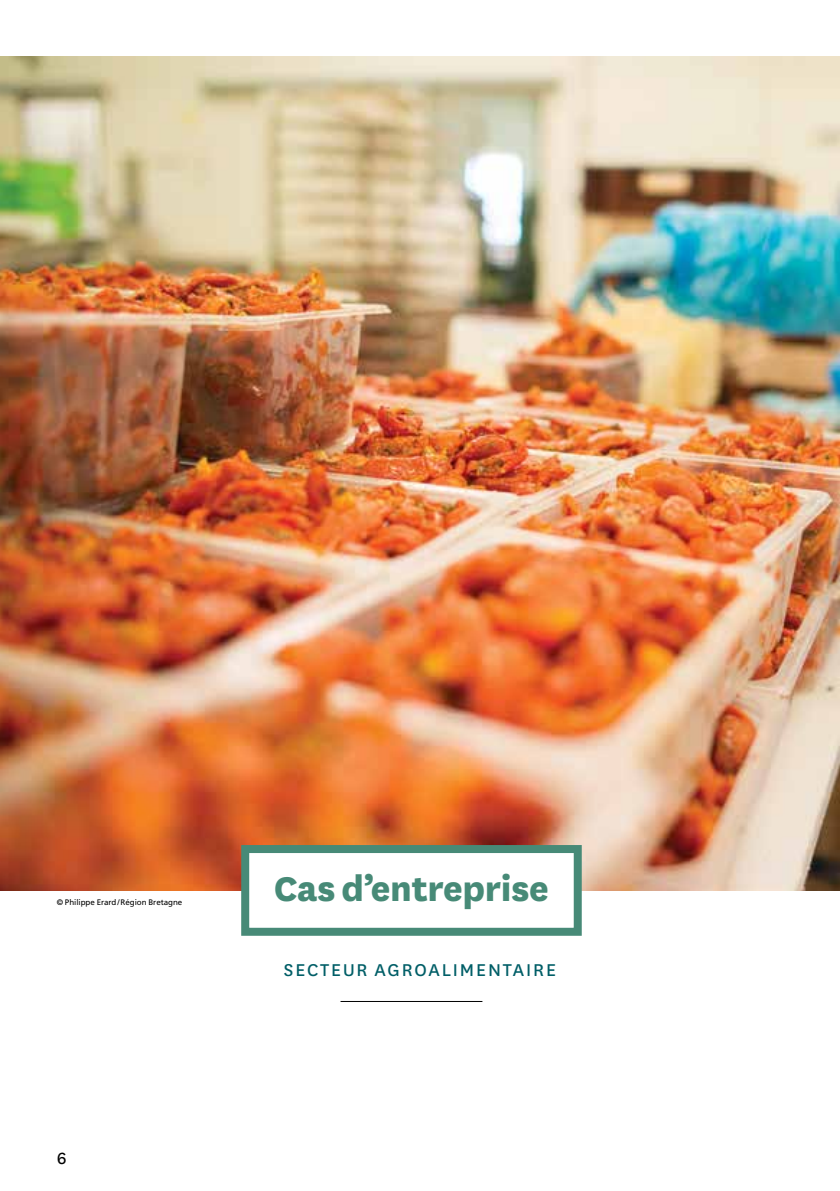
<style>
.page{position:relative;width:840px;height:1191px;background:#fff}
.page>*{position:absolute;margin:0;border:0;box-sizing:border-box;transform-origin:0 0}
.t1{font:800 40px "National";letter-spacing:-.005em;color:#478a77}
.t2{font:20px "National";letter-spacing:.095em;color:#005e67}
.t3{font:19px "National";color:#000}
.t4{font:8px "Frutiger";letter-spacing:-.005em;color:#000}
</style>
<div class="page">
<img style="left:0;top:57px;width:839px;height:833px">
<div style="left:245px;top:849px;width:332px;height:82px;background:#fff"></div>
<div style="left:241px;top:845px;width:340px;height:90px;border:8px solid #478a77"></div>
<hr style="left:340px;top:1001px;width:142px;height:1px;background:#000">
<p class="t4" style="left:57px;top:897px;width:127px">© Philippe Erard/Région Bretagne</p>
<h3 class="t3" style="left:57px;top:1145px;width:11px">6</h3>
<h1 class="t1" style="left:274px;top:860px;width:276px">Cas d’entreprise</h1>
<h2 class="t2" style="left:284px;top:956px;width:273px">SECTEUR AGROALIMENTAIRE</h2>
</div>
